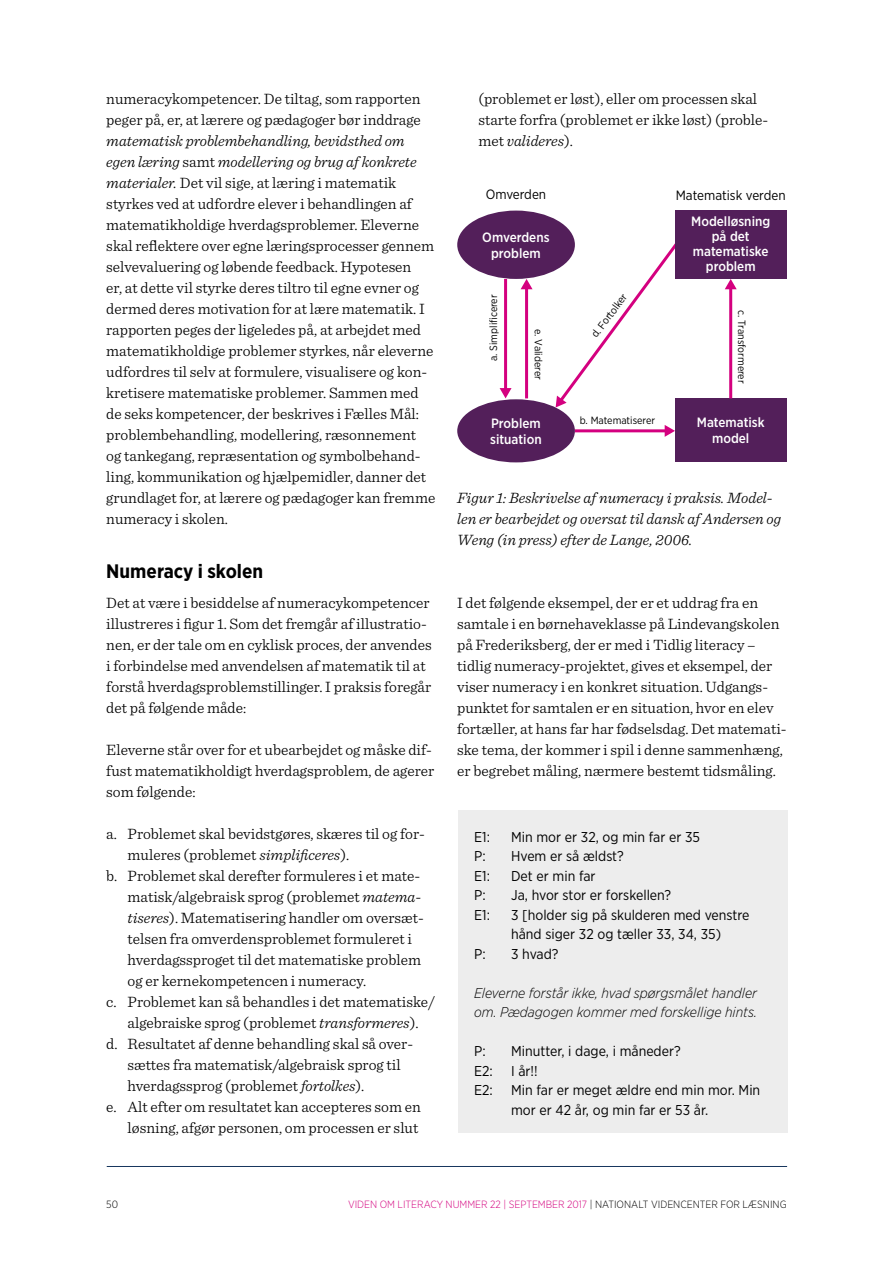
<style>
.page{position:relative;width:893px;height:1263px;background:#fff}
.page>*{position:absolute;margin:0;border:0;box-sizing:border-box;transform-origin:0 0}
.t1{font:700 19.5px "Gotham Narrow";color:#000}
.t2{font:300 15.75px/21px "Sentinel";color:#000}
.t3{font:italic 300 15.75px/21px "Sentinel";color:#000}
.t4{font:14.25px/19.5px "Gotham Narrow";color:#000}
.t5{font:italic 300 14.25px/19.5px "Gotham Narrow";color:#000}
.t6{font:500 13.5px/16.2px "Gotham Narrow";color:#fff;text-align:center}
.t7{font:13.5px "Gotham Narrow";color:#000}
.t8{font:300 10.5px "Gotham Narrow";color:#d4007f}
.t9{font:10.5px "Gotham Narrow";color:#000}
.t10{font:300 10.5px "Gotham Narrow";color:#000}
.s1{font-style:italic}
.s2{color:#000}
</style>
<div class="page">
<div style="left:458px;top:810px;width:329px;height:323px;background:#ededed"></div>
<svg style="left:556px;top:236px;width:119px;height:171px"></svg>
<div style="left:457px;top:399px;width:118px;height:63px;background:#531f5a;border-radius:50%"></div>
<div style="left:457px;top:211px;width:118px;height:68px;background:#531f5a;border-radius:50%"></div>
<div style="left:675px;top:211px;width:111px;height:68px;background:#531f5a"></div>
<div style="left:675px;top:398px;width:111px;height:64px;background:#531f5a"></div>
<hr style="left:729px;top:288px;width:3px;height:110px;background:#d4007f">
<svg style="left:725px;top:279px;width:12px;height:10px"></svg>
<hr style="left:575px;top:429px;width:91px;height:3px;background:#d4007f">
<svg style="left:665px;top:425px;width:10px;height:12px"></svg>
<hr style="left:525px;top:288px;width:3px;height:110px;background:#d4007f">
<svg style="left:521px;top:279px;width:12px;height:10px"></svg>
<hr style="left:504px;top:279px;width:3px;height:111px;background:#d4007f">
<svg style="left:500px;top:388px;width:12px;height:10px"></svg>
<hr style="left:107px;top:1166px;width:680px;height:1px;background:#17365d">
<p class="t2" style="left:106px;top:87px;width:316px">numeracykompetencer. De tiltag, som rapporten peger på, er, at lærere og pædagoger bør inddrage</p>
<p class="t2" style="left:106px;top:129px;width:331px"><span class="s1">matematisk problembehandling, bevidsthed om egen læring</span> samt <span class="s1">modellering og brug af konkrete materialer.</span> Det vil sige, at læring i matematik styrkes ved at udfordre elever i behandlingen af matematikholdige hverdagsproblemer. Eleverne skal reflektere over egne læringsprocesser gennem selvevaluering og løbende feedback. Hypotesen<br>er, at dette vil styrke deres tiltro til egne evner og dermed deres motivation for at lære matematik. I rapporten peges der ligeledes på, at arbejdet med matematikholdige problemer styrkes, når eleverne udfordres til selv at formulere, visualisere og kon&shy;kretisere matematiske problemer. Sammen med de seks kompetencer, der beskrives i Fælles Mål: problembehandling, modellering, ræsonnement og tankegang, repræsentation og symbolbehand&shy;ling, kommunikation og hjælpemidler, danner det grundlaget for, at lærere og pædagoger kan fremme numeracy i skolen.</p>
<p class="t1" style="left:106px;top:558px;width:158px">Numeracy i skolen</p>
<p class="t2" style="left:106px;top:591px;width:327px">Det at være i besiddelse af numeracykompetencer illustreres i figur 1. Som det fremgår af illustratio&shy;nen, er der tale om en cyklisk proces, der anvendes i forbindelse med anvendelsen af matematik til at forstå hverdagsproblemstillinger. I praksis foregår det på følgende måde:</p>
<p class="t2" style="left:106px;top:738px;width:329px">Eleverne står over for et ubearbejdet og måske dif&shy;fust matematikholdigt hverdagsproblem, de agerer som følgende:</p>
<p class="t2" style="left:106px;top:822px;width:320px">a. Problemet skal bevidstgøres, skæres til og for-</p>
<p class="t2" style="left:128px;top:843px;width:223px">muleres (problemet <span class="s1">simplificeres</span>).</p>
<p class="t2" style="left:106px;top:864px;width:315px">b. Problemet skal derefter formuleres i et mate-</p>
<p class="t2" style="left:128px;top:885px;width:295px">matisk/algebraisk sprog (problemet <span class="s1">matema-</span></p>
<p class="t2" style="left:128px;top:906px;width:298px"><span class="s1">tiseres</span>). Matematisering handler om oversæt-</p>
<p class="t2" style="left:128px;top:927px;width:286px">telsen fra omverdensproblemet formuleret i</p>
<p class="t2" style="left:128px;top:948px;width:295px">hverdagssproget til det matematiske problem</p>
<p class="t2" style="left:128px;top:969px;width:240px">og er kernekompetencen i numeracy.</p>
<p class="t2" style="left:106px;top:990px;width:330px">c. Problemet kan så behandles i det matematiske/</p>
<p class="t2" style="left:128px;top:1011px;width:292px">algebraiske sprog (problemet <span class="s1">transformeres</span>).</p>
<p class="t2" style="left:106px;top:1032px;width:308px">d. Resultatet af denne behandling skal så over-</p>
<p class="t2" style="left:128px;top:1053px;width:275px">sættes fra matematisk/algebraisk sprog til</p>
<p class="t2" style="left:128px;top:1074px;width:238px">hverdagssprog (problemet <span class="s1">fortolkes</span>).</p>
<p class="t2" style="left:106px;top:1095px;width:316px">e. Alt efter om resultatet kan accepteres som en</p>
<p class="t2" style="left:128px;top:1116px;width:292px">løsning, afgør personen, om processen er slut</p>
<p class="t2" style="left:478px;top:87px;width:291px">(problemet er løst), eller om processen skal starte forfra (problemet er ikke løst) (proble&shy;met <span class="s1">valideres</span>).</p>
<p class="t7" style="left:486px;top:186px;width:62px">Omverden</p>
<p class="t6" style="left:482px;top:228px;width:69px">Omverdens problem</p>
<p class="t9" style="left:487px;top:361px;width:68px;rotate:-90deg">a. Simplificerer</p>
<p class="t9" style="left:545px;top:329px;width:52px;rotate:90deg">e. Validerer</p>
<p class="t6" style="left:490px;top:414px;width:53px;text-align:left">Problem situation</p>
<p class="t9" style="left:588px;top:332px;width:53px;rotate:-53deg">d. Fortolker</p>
<p class="t9" style="left:580px;top:413px;width:77px">b. Matematiserer</p>
<p class="t7" style="left:676px;top:186px;width:111px">Matematisk verden</p>
<p class="t6" style="left:691px;top:213px;width:81px;line-height:15px">Modelløsning på det matematiske problem</p>
<p class="t9" style="left:748px;top:310px;width:75px;rotate:90deg">c. Transformerer</p>
<p class="t6" style="left:697px;top:414px;width:69px">Matematisk model</p>
<p class="t3" style="left:457px;top:486px;width:326px">Figur 1: Beskrivelse af numeracy i praksis. Model&shy;len er bearbejdet og oversat til dansk af Andersen og<br>Weng (in press) efter de Lange, 2006.</p>
<p class="t2" style="left:457px;top:591px;width:331px">I det følgende eksempel, der er et uddrag fra en samtale i en børnehaveklasse på Lindevangskolen på Frederiksberg, der er med i Tidlig literacy – tidlig numeracy-projektet, gives et eksempel, der viser numeracy i en konkret situation. Udgangs&shy;punktet for samtalen er en situation, hvor en elev fortæller, at hans far har fødselsdag. Det matemati&shy;ske tema, der kommer i spil i denne sammenhæng, er begrebet måling, nærmere bestemt tidsmåling.</p>
<p class="t4" style="left:474px;top:827px;width:17px">E1:</p>
<p class="t4" style="left:511px;top:827px;width:190px">Min mor er 32, og min far er 35</p>
<p class="t4" style="left:474px;top:846px;width:13px">P:</p>
<p class="t4" style="left:511px;top:846px;width:114px">Hvem er så ældst?</p>
<p class="t4" style="left:474px;top:866px;width:17px">E1:</p>
<p class="t4" style="left:511px;top:866px;width:86px">Det er min far</p>
<p class="t4" style="left:474px;top:885px;width:13px">P:</p>
<p class="t4" style="left:511px;top:885px;width:162px">Ja, hvor stor er forskellen?</p>
<p class="t4" style="left:474px;top:905px;width:17px">E1:</p>
<p class="t4" style="left:511px;top:905px;width:240px">3 [holder sig på skulderen med venstre hånd siger 32 og tæller 33, 34, 35)</p>
<p class="t4" style="left:474px;top:944px;width:13px">P:</p>
<p class="t4" style="left:511px;top:944px;width:49px">3 hvad?</p>
<p class="t5" style="left:474px;top:983px;width:284px">Eleverne forstår ikke, hvad spørgsmålet handler om. Pædagogen kommer med forskellige hints.</p>
<p class="t4" style="left:474px;top:1041px;width:13px">P:</p>
<p class="t4" style="left:511px;top:1041px;width:171px">Minutter, i dage, i måneder?</p>
<p class="t4" style="left:474px;top:1061px;width:20px">E2:</p>
<p class="t4" style="left:511px;top:1061px;width:28px">I år!!</p>
<p class="t4" style="left:474px;top:1080px;width:20px">E2:</p>
<p class="t4" style="left:511px;top:1080px;width:251px">Min far er meget ældre end min mor. Min mor er 42 år, og min far er 53 år.</p>
<p class="t10" style="left:106px;top:1197px;width:13px">50</p>
<p class="t8" style="left:348px;top:1197px;width:440px">VIDEN OM LITERACY NUMMER 22 | SEPTEMBER 2017 <span class="s2">| NATIONALT VIDENCENTER FOR LÆSNING</span></p>
</div>
